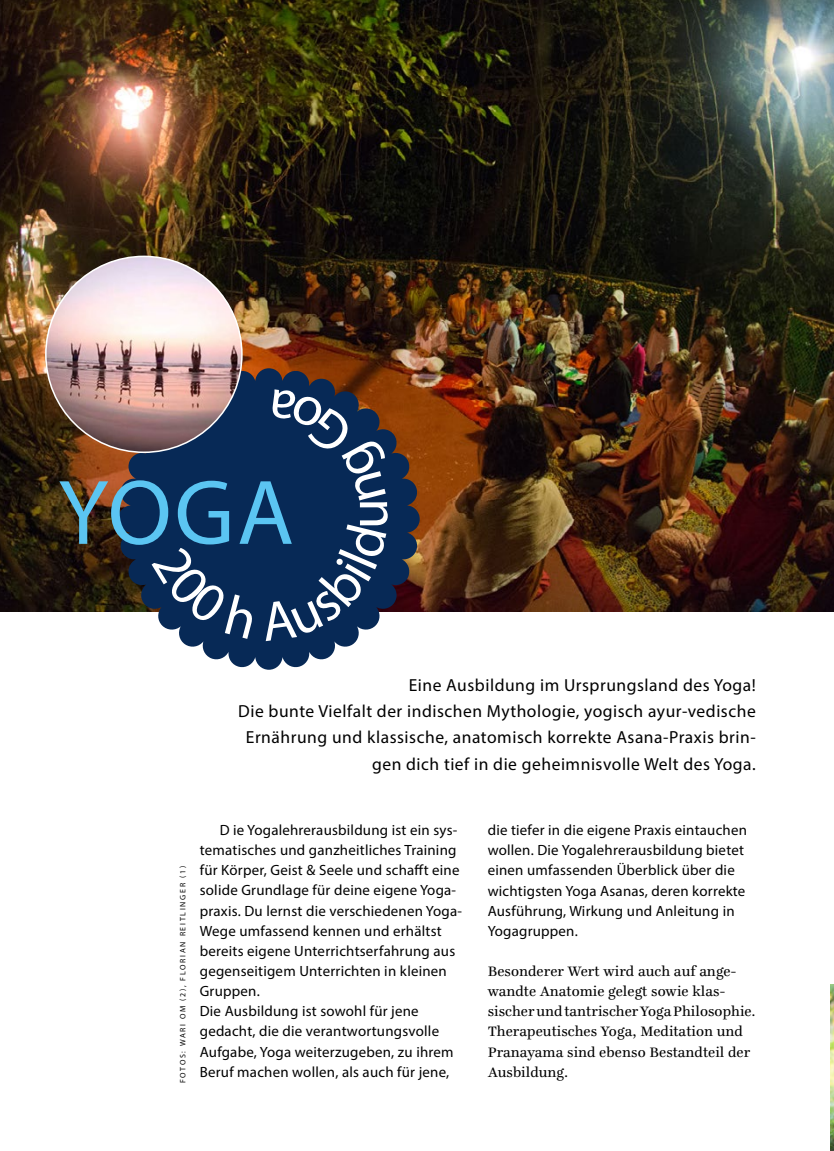
<style>
.page{position:relative;width:834px;height:1151px;background:#fff}
.page>*{position:absolute;margin:0;border:0;box-sizing:border-box;transform-origin:0 0}
.t1{font:92.75px "Myriad Pro";color:#5bc5f2}
.t2{font:56.18px "Myriad Pro";color:#fff}
.t3{font:17.5px/26.2px "Myriad Pro";letter-spacing:.03em;color:#000;text-align:right}
.t4{font:14.88px/20.1px "Myriad Pro";letter-spacing:.015em;color:#000}
.t5{font:14.88px/20.1px "Ingeborg";letter-spacing:.005em;color:#000}
.t6{font:7.88px "Myriad Pro";letter-spacing:.22em;color:#000}
</style>
<div class="page">
<img style="left:0;top:0;width:833px;height:612px">
<svg style="left:118px;top:368px;width:301px;height:302px;fill:#072956"></svg>
<img style="left:46px;top:256px;width:196px;height:196px;border-radius:98px">
<img style="left:830px;top:985px;width:3px;height:166px">
<div style="left:151px;top:524px;width:236px;height:117px;background:#072956"></div>
<svg style="left:271px;top:389px;width:117px;height:112px;background:#0f2a50"></svg>
<h1 class="t1" style="left:58px;top:455px;width:237px">YOGA</h1>
<h2 class="t2" style="left:333px;top:529px;width:33px;rotate:-90deg">u</h2>
<p class="t3" style="left:238px;top:672px;width:519px">Eine Ausbildung im Ursprungsland des Yoga!<br>Die bunte Vielfalt der indischen Mythologie, yogisch ayur-vedische Ernährung und klassische, anatomisch korrekte Asana-Praxis brin&shy;gen dich tief in die geheimnisvolle Welt des Yoga.</p>
<p class="t6" style="left:178px;top:1083px;width:219px;rotate:-90deg">FOTOS: WARI OM (2), FLORIAN REITLINGER (1)</p>
<p class="t4" style="left:200px;top:820px;width:264px;text-indent:20px">D ie Yogalehrerausbildung ist ein sys&shy;tematisches und ganzheitliches Training für Körper, Geist &amp; Seele und schafft eine solide Grundlage für deine eigene Yoga&shy;praxis. Du lernst die verschiedenen Yoga-Wege umfassend kennen und erhältst bereits eigene Unterrichtserfahrung aus gegenseitigem Unterrichten in kleinen Gruppen.<br>Die Ausbildung ist sowohl für jene gedacht, die die verantwortungsvolle Aufgabe, Yoga weiterzugeben, zu ihrem Beruf machen wollen, als auch für jene,</p>
<p class="t4" style="left:487px;top:820px;width:261px">die tiefer in die eigene Praxis eintauchen wollen. Die Yogalehrerausbildung bietet einen umfassenden Überblick über die wichtigsten Yoga Asanas, deren korrekte Ausführung, Wirkung und Anleitung in Yogagruppen.</p>
<p class="t5" style="left:487px;top:961px;width:269px">Besonderer Wert wird auch auf ange&shy;wandte Anatomie gelegt sowie klas&shy;sischer und tantrischer Yoga Philosophie.<br>Therapeutisches Yoga, Meditation und Pranayama sind ebenso Bestandteil der Ausbildung.</p>
</div>
